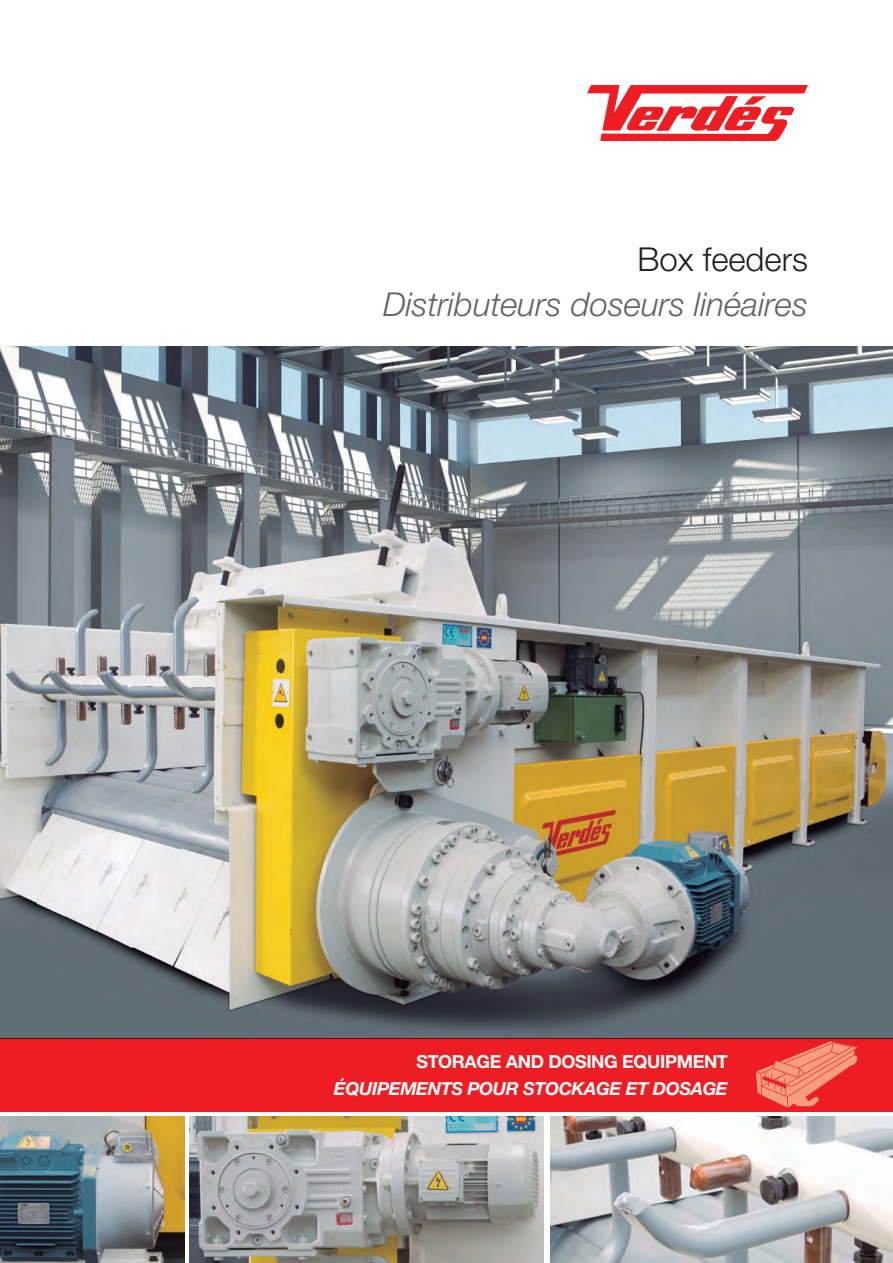
<style>
.page{position:relative;width:893px;height:1263px;background:#fff}
.page>*{position:absolute;margin:0;border:0;box-sizing:border-box;transform-origin:0 0}
.t1{font:italic 300 33px "Helvetica Neue LT Std";color:#636366}
.t2{font:300 33px "Helvetica Neue LT Std";color:#231f20}
.t3{font:italic 700 18px "Helvetica Neue LT Std";letter-spacing:-.02em;color:#fff}
.t4{font:700 18px "Helvetica Neue LT Std";letter-spacing:-.02em;color:#fff}
</style>
<div class="page">
<img style="left:551px;top:1117px;width:342px;height:146px">
<img style="left:0;top:1117px;width:185px;height:146px">
<img style="left:190px;top:1117px;width:353px;height:146px">
<svg style="left:587px;top:85px;width:221px;height:56px"></svg>
<img style="left:0;top:347px;width:893px;height:691px">
<div style="left:0;top:1039px;width:893px;height:73px;background:#ee1d23"></div>
<svg style="left:756px;top:1041px;width:102px;height:67px"></svg>
<h1 class="t2" style="left:637px;top:239px;width:172px">Box feeders</h1>
<h1 class="t1" style="left:383px;top:284px;width:426px">Distributeurs doseurs linéaires</h1>
<p class="t4" style="left:416px;top:1050px;width:313px">STORAGE AND DOSING EQUIPMENT</p>
<p class="t3" style="left:334px;top:1077px;width:396px">ÉQUIPEMENTS POUR STOCKAGE ET DOSAGE</p>
</div>
